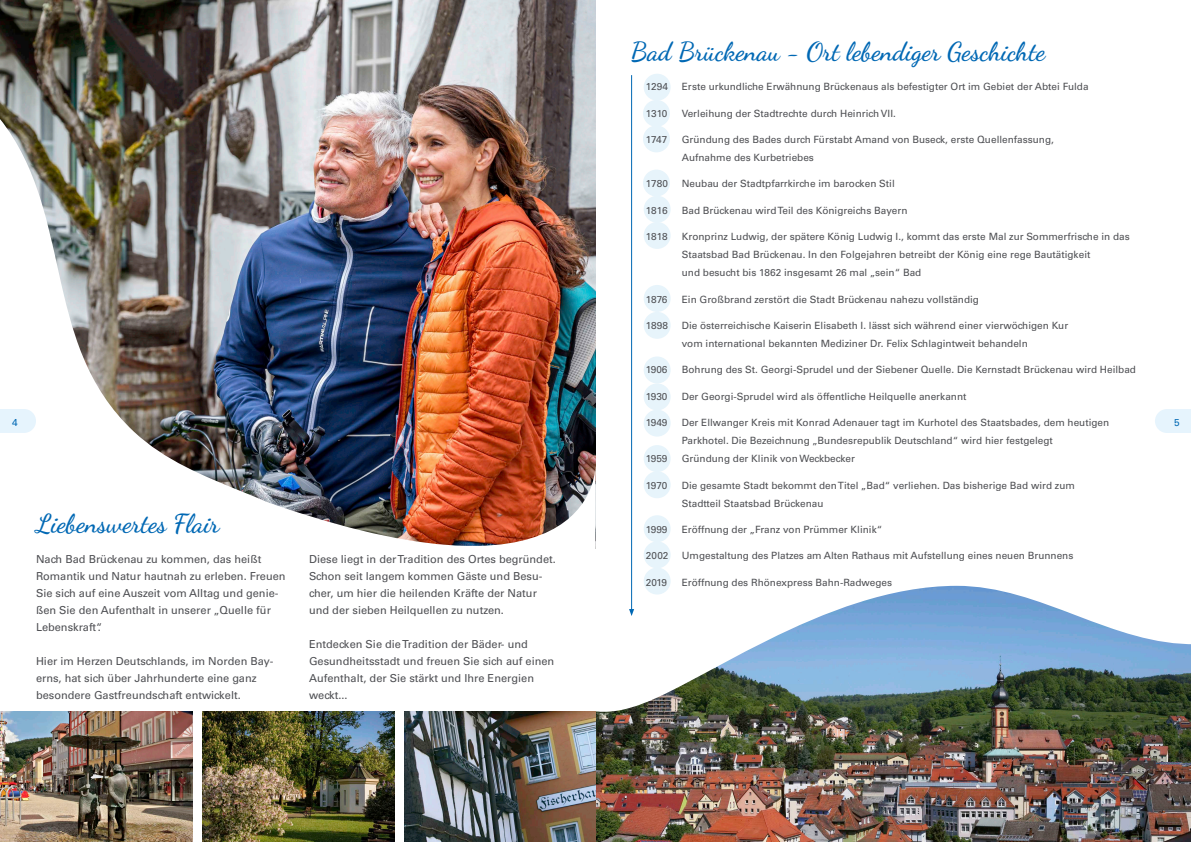
<style>
.page{position:relative;width:1191px;height:842px;background:#fff}
.page>*{position:absolute;margin:0;border:0;box-sizing:border-box;transform-origin:0 0}
.t1{font:600 26px "Dancing Script";color:#0068b4}
.t2{font:11px/17px "Univers LT Std";color:#4e4f53}
.t3{font:10px/18px "Univers LT Std";color:#4e4f53}
.t4{font:10px "Univers LT Std";color:#0068b4}
</style>
<div class="page">
<img style="left:765px;top:731px;width:426px;height:111px">
<svg style="left:595px;top:0;width:596px;height:731px"></svg>
<img style="left:0;top:0;width:595px;height:24px">
<img style="left:0;top:24px;width:765px;height:818px">
<img style="left:187px;top:465px;width:413px;height:151px">
<hr style="left:631px;top:75px;width:1px;height:536px;background:#0068b4">
<svg style="left:629px;top:609px;width:5px;height:7px"></svg>
<div style="left:643px;top:74px;width:27px;height:27px;background:#e7f4fb;border-radius:50%"></div>
<div style="left:643px;top:100px;width:27px;height:27px;background:#e7f4fb;border-radius:50%"></div>
<div style="left:643px;top:125px;width:27px;height:27px;background:#e7f4fb;border-radius:50%"></div>
<div style="left:643px;top:170px;width:27px;height:26px;background:#e7f4fb;border-radius:50%"></div>
<div style="left:643px;top:196px;width:27px;height:27px;background:#e7f4fb;border-radius:50%"></div>
<div style="left:643px;top:222px;width:27px;height:27px;background:#e7f4fb;border-radius:50%"></div>
<div style="left:643px;top:285px;width:27px;height:27px;background:#e7f4fb;border-radius:50%"></div>
<div style="left:643px;top:312px;width:27px;height:27px;background:#e7f4fb;border-radius:50%"></div>
<div style="left:643px;top:356px;width:27px;height:27px;background:#e7f4fb;border-radius:50%"></div>
<div style="left:643px;top:383px;width:27px;height:27px;background:#e7f4fb;border-radius:50%"></div>
<div style="left:643px;top:410px;width:27px;height:27px;background:#e7f4fb;border-radius:50%"></div>
<div style="left:643px;top:445px;width:27px;height:27px;background:#e7f4fb;border-radius:50%"></div>
<div style="left:643px;top:471px;width:27px;height:27px;background:#e7f4fb;border-radius:50%"></div>
<div style="left:643px;top:515px;width:27px;height:27px;background:#e7f4fb;border-radius:50%"></div>
<img style="left:0;top:711px;width:193px;height:131px">
<img style="left:404px;top:711px;width:191px;height:131px">
<div style="left:643px;top:568px;width:27px;height:26px;background:#e7f4fb;border-radius:50%"></div>
<img style="left:202px;top:711px;width:193px;height:131px">
<svg style="left:0;top:409px;width:36px;height:24px"></svg>
<svg style="left:1155px;top:409px;width:36px;height:24px"></svg>
<h1 class="t1" style="left:631px;top:31px;width:416px">Bad Brückenau - Ort lebendiger Geschichte</h1>
<p class="t3" style="left:646px;top:78px;width:24px">1294</p>
<p class="t3" style="left:682px;top:78px;width:408px">Erste urkundliche Erwähnung Brückenaus als befestigter Ort im Gebiet der Abtei Fulda</p>
<p class="t3" style="left:646px;top:104px;width:23px">1310</p>
<p class="t3" style="left:682px;top:104px;width:216px">Verleihung der Stadtrechte durch Heinrich VII.</p>
<p class="t3" style="left:646px;top:130px;width:23px">1747</p>
<p class="t3" style="left:682px;top:130px;width:373px">Gründung des Bades durch Fürstabt Amand von Buseck, erste Quellenfassung,<br>Aufnahme des Kurbetriebes</p>
<p class="t3" style="left:646px;top:175px;width:24px">1780</p>
<p class="t3" style="left:682px;top:175px;width:214px">Neubau der Stadtpfarrkirche im barocken Stil</p>
<p class="t3" style="left:646px;top:201px;width:23px">1816</p>
<p class="t3" style="left:682px;top:201px;width:227px">Bad Brückenau wird Teil des Königreichs Bayern</p>
<p class="t3" style="left:646px;top:228px;width:23px">1818</p>
<p class="t3" style="left:682px;top:228px;width:449px">Kronprinz Ludwig, der spätere König Ludwig I., kommt das erste Mal zur Sommerfrische in das<br>Staatsbad Bad Brückenau. In den Folgejahren betreibt der König eine rege Bautätigkeit<br>und besucht bis 1862 insgesamt 26 mal „sein“ Bad</p>
<p class="t3" style="left:646px;top:290px;width:23px">1876</p>
<p class="t3" style="left:682px;top:290px;width:299px">Ein Großbrand zerstört die Stadt Brückenau nahezu vollständig</p>
<p class="t3" style="left:646px;top:316px;width:24px">1898</p>
<p class="t3" style="left:682px;top:316px;width:388px">Die österreichische Kaiserin Elisabeth I. lässt sich während einer vierwöchigen Kur vom international bekannten Mediziner Dr. Felix Schlagintweit behandeln</p>
<p class="t3" style="left:646px;top:361px;width:23px">1906</p>
<p class="t3" style="left:682px;top:361px;width:456px">Bohrung des St. Georgi-Sprudel und der Siebener Quelle. Die Kernstadt Brückenau wird Heilbad</p>
<p class="t3" style="left:646px;top:387px;width:23px">1930</p>
<p class="t3" style="left:682px;top:387px;width:286px">Der Georgi-Sprudel wird als öffentliche Heilquelle anerkannt</p>
<p class="t3" style="left:646px;top:414px;width:23px">1949</p>
<p class="t3" style="left:682px;top:414px;width:429px">Der Ellwanger Kreis mit Konrad Adenauer tagt im Kurhotel des Staatsbades, dem heutigen<br>Parkhotel. Die Bezeichnung „Bundesrepublik Deutschland“ wird hier festgelegt</p>
<p class="t3" style="left:646px;top:450px;width:23px">1959</p>
<p class="t3" style="left:682px;top:450px;width:175px">Gründung der Klinik von Weckbecker</p>
<p class="t3" style="left:646px;top:476px;width:23px">1970</p>
<p class="t3" style="left:682px;top:476px;width:394px">Die gesamte Stadt bekommt den Titel „Bad“ verliehen. Das bisherige Bad wird zum<br>Stadtteil Staatsbad Brückenau</p>
<p class="t3" style="left:646px;top:520px;width:23px">1999</p>
<p class="t3" style="left:682px;top:520px;width:202px">Eröffnung der „Franz von Prümmer Klinik“</p>
<p class="t3" style="left:646px;top:547px;width:24px">2002</p>
<p class="t3" style="left:682px;top:547px;width:393px">Umgestaltung des Platzes am Alten Rathaus mit Aufstellung eines neuen Brunnens</p>
<p class="t3" style="left:646px;top:573px;width:23px">2019</p>
<p class="t3" style="left:682px;top:573px;width:212px">Eröffnung des Rhönexpress Bahn-Radweges</p>
<p class="t4" style="left:12px;top:416px;width:7px">4</p>
<p class="t4" style="left:1174px;top:416px;width:7px">5</p>
<h1 class="t1" style="left:36px;top:504px;width:185px">Liebenswertes Flair</h1>
<p class="t2" style="left:309px;top:551px;width:248px">Diese liegt in der Tradition des Ortes begründet.<br>Schon seit langem kommen Gäste und Besu&shy;cher, um hier die heilenden Kräfte der Natur und der sieben Heilquellen zu nutzen.</p>
<p class="t2" style="left:309px;top:636px;width:247px">Entdecken Sie die Tradition der Bäder- und Gesundheitsstadt und freuen Sie sich auf einen Aufenthalt, der Sie stärkt und Ihre Energien weckt...</p>
<p class="t2" style="left:36px;top:551px;width:251px">Nach Bad Brückenau zu kommen, das heißt Romantik und Natur hautnah zu erleben. Freuen Sie sich auf eine Auszeit vom Alltag und genie&shy;ßen Sie den Aufenthalt in unserer „Quelle für Lebenskraft“.</p>
<p class="t2" style="left:36px;top:653px;width:239px">Hier im Herzen Deutschlands, im Norden Bay&shy;erns, hat sich über Jahrhunderte eine ganz besondere Gastfreundschaft entwickelt.</p>
</div>
